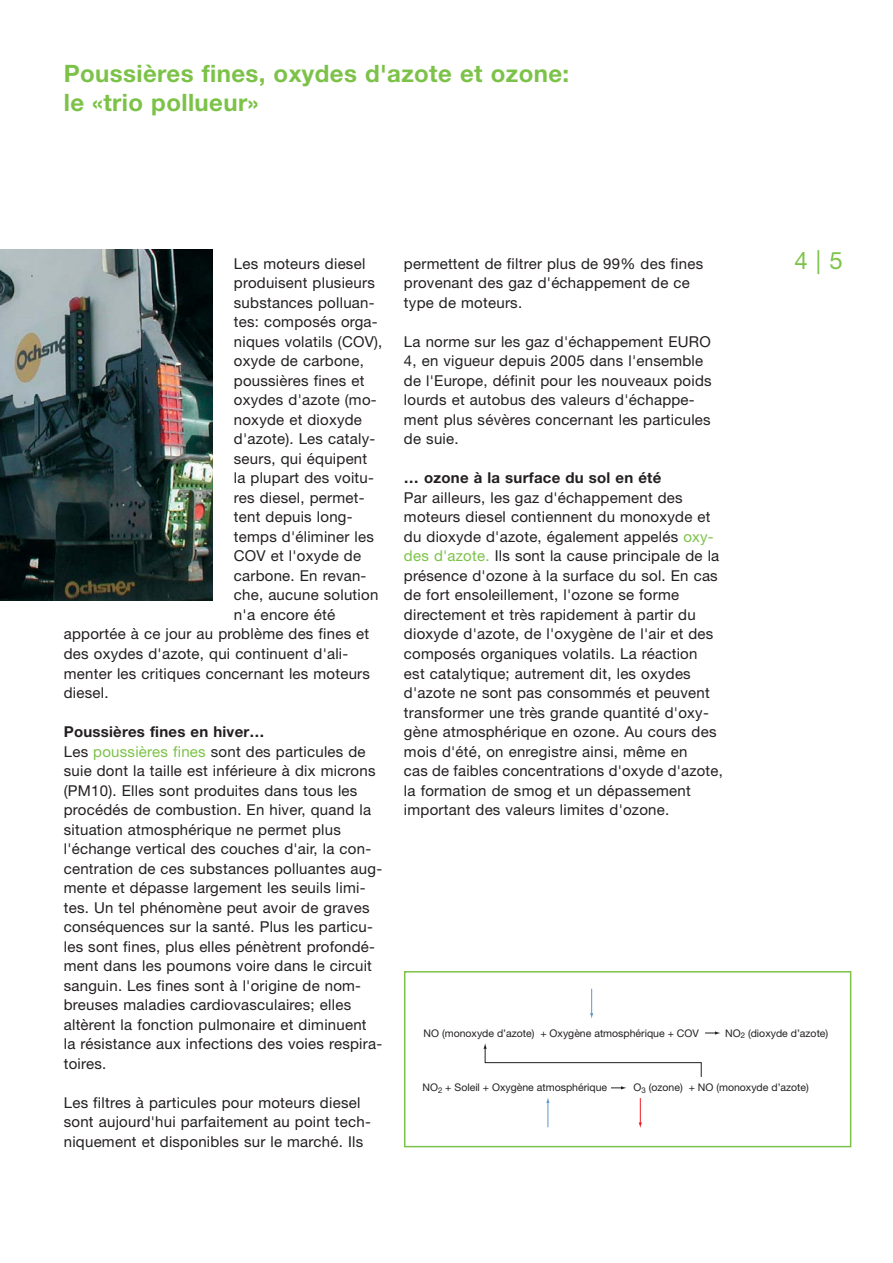
<style>
.page{position:relative;width:893px;height:1263px;background:#fff}
.page>*{position:absolute;margin:0;border:0;box-sizing:border-box;transform-origin:0 0}
.t1{font:700 24px/28.5px "Helvetica Neue LT Std";letter-spacing:.015em;color:#7cc248}
.t2{font:24px "Helvetica Neue LT Std";color:#7cc248}
.t3{font:15px/19.5px "Helvetica Neue LT Std";letter-spacing:.015em;color:#231f20}
.t4{font:700 15px "Helvetica Neue LT Std";letter-spacing:.015em;color:#231f20}
.t5{font:10.5px "Helvetica Neue LT Std";color:#231f20}
.s1{font-weight:700}
.s2{color:#7cc248}
</style>
<div class="page">
<svg style="left:590px;top:989px;width:3px;height:30px"></svg>
<svg style="left:639px;top:1098px;width:3px;height:30px"></svg>
<svg style="left:546px;top:1097px;width:4px;height:30px"></svg>
<svg style="left:705px;top:1031px;width:15px;height:4px"></svg>
<svg style="left:611px;top:1086px;width:16px;height:3px"></svg>
<svg style="left:483px;top:1043px;width:219px;height:34px"></svg>
<div style="left:404px;top:971px;width:447px;height:176px;border:2px solid #7cc248"></div>
<img style="left:0;top:249px;width:213px;height:351px">
<h1 class="t1" style="left:64px;top:61px;width:507px">Poussières fines, oxydes d'azote et ozone: le «trio pollueur»</h1>
<p class="t3" style="left:234px;top:255px;width:133px">Les moteurs diesel</p>
<p class="t3" style="left:234px;top:275px;width:143px">produisent plusieurs</p>
<p class="t3" style="left:234px;top:294px;width:142px">substances polluan-</p>
<p class="t3" style="left:234px;top:314px;width:145px">tes: composés orga-</p>
<p class="t3" style="left:234px;top:333px;width:150px">niques volatils (COV),</p>
<p class="t3" style="left:234px;top:353px;width:132px">oxyde de carbone,</p>
<p class="t3" style="left:234px;top:372px;width:132px">poussières fines et</p>
<p class="t3" style="left:234px;top:392px;width:144px">oxydes d'azote (mo-</p>
<p class="t3" style="left:234px;top:411px;width:130px">noxyde et dioxyde</p>
<p class="t3" style="left:234px;top:431px;width:143px">d'azote). Les cataly-</p>
<p class="t3" style="left:234px;top:450px;width:135px">seurs, qui équipent</p>
<p class="t3" style="left:234px;top:470px;width:142px">la plupart des voitu-</p>
<p class="t3" style="left:234px;top:489px;width:132px">res diesel, permet-</p>
<p class="t3" style="left:234px;top:509px;width:120px">tent depuis long-</p>
<p class="t3" style="left:234px;top:528px;width:142px">temps d'éliminer les</p>
<p class="t3" style="left:234px;top:548px;width:129px">COV et l'oxyde de</p>
<p class="t3" style="left:234px;top:567px;width:134px">carbone. En revan-</p>
<p class="t3" style="left:234px;top:587px;width:146px">che, aucune solution</p>
<p class="t3" style="left:234px;top:606px;width:103px">n'a encore été</p>
<p class="t3" style="left:64px;top:626px;width:307px">apportée à ce jour au problème des fines et</p>
<p class="t3" style="left:64px;top:645px;width:286px">des oxydes d'azote, qui continuent d'ali-</p>
<p class="t3" style="left:64px;top:665px;width:308px">menter les critiques concernant les moteurs</p>
<p class="t3" style="left:64px;top:684px;width:46px">diesel.</p>
<p class="t3" style="left:64px;top:723px;width:320px"><span class="s1">Poussières fines en hiver…<br></span>Les <span class="s2">poussières fines</span> sont des particules de suie dont la taille est inférieure à dix microns (PM10). Elles sont produites dans tous les procédés de combustion. En hiver, quand la situation atmosphérique ne permet plus l'échange vertical des couches d'air, la con&shy;centration de ces substances polluantes aug&shy;mente et dépasse largement les seuils limi&shy;tes. Un tel phénomène peut avoir de graves conséquences sur la santé. Plus les particu&shy;les sont fines, plus elles pénètrent profondé&shy;ment dans les poumons voire dans le circuit sanguin. Les fines sont à l'origine de nom&shy;breuses maladies cardiovasculaires; elles altèrent la fonction pulmonaire et diminuent<br>la résistance aux infections des voies respira&shy;toires.</p>
<p class="t3" style="left:64px;top:1094px;width:309px">Les filtres à particules pour moteurs diesel sont aujourd'hui parfaitement au point tech&shy;niquement et disponibles sur le marché. Ils</p>
<p class="t3" style="left:404px;top:255px;width:301px">permettent de filtrer plus de 99% des fines provenant des gaz d'échappement de ce type de moteurs.</p>
<p class="t3" style="left:404px;top:333px;width:309px">La norme sur les gaz d'échappement EURO 4, en vigueur depuis 2005 dans l'ensemble de l'Europe, définit pour les nouveaux poids lourds et autobus des valeurs d'échappe&shy;ment plus sévères concernant les particules de suie.</p>
<p class="t4" style="left:404px;top:473px;width:259px">… ozone à la surface du sol en été</p>
<p class="t3" style="left:404px;top:489px;width:320px">Par ailleurs, les gaz d'échappement des moteurs diesel contiennent du monoxyde et du dioxyde d'azote, également appelés <span class="s2">oxy&shy;des d'azote.</span> Ils sont la cause principale de la présence d'ozone à la surface du sol. En cas de fort ensoleillement, l'ozone se forme directement et très rapidement à partir du dioxyde d'azote, de l'oxygène de l'air et des composés organiques volatils. La réaction<br>est catalytique; autrement dit, les oxydes d'azote ne sont pas consommés et peuvent transformer une très grande quantité d'oxy&shy;gène atmosphérique en ozone. Au cours des mois d'été, on enregistre ainsi, même en<br>cas de faibles concentrations d'oxyde d'azote, la formation de smog et un dépassement important des valeurs limites d'ozone.</p>
<h1 class="t2" style="left:794px;top:252px;width:50px">4 | 5</h1>
<p class="t5" style="left:424px;top:1029px;width:277px">NO (monoxyde d’azote) + Oxygène atmosphérique + COV</p>
<p class="t5" style="left:725px;top:1029px;width:105px">NO<sub>2</sub> (dioxyde d’azote)</p>
<p class="t5" style="left:422px;top:1084px;width:186px">NO<sub>2</sub> + Soleil + Oxygène atmosphérique</p>
<p class="t5" style="left:634px;top:1084px;width:177px">O<sub>3</sub> (ozone) + NO (monoxyde d’azote)</p>
</div>
